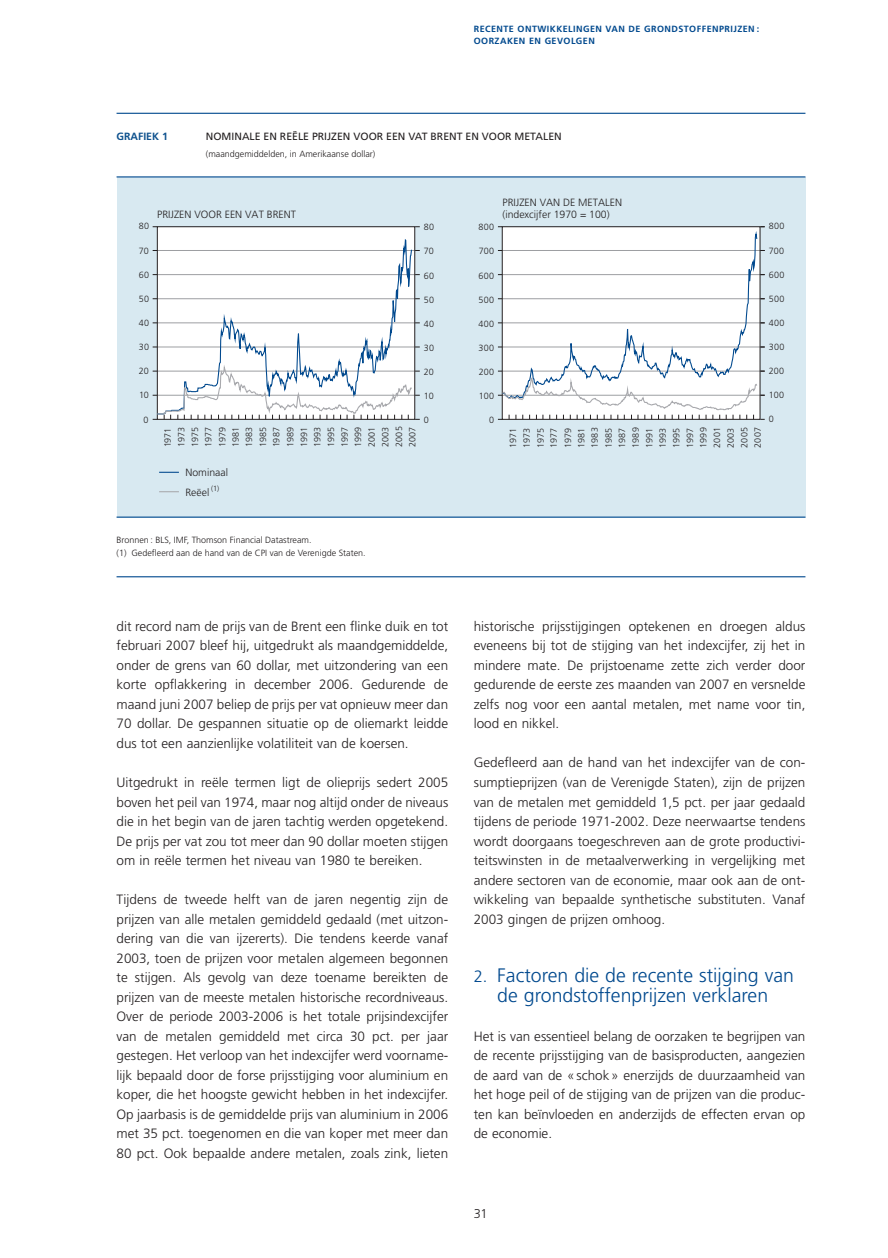
<style>
.page{position:relative;width:888px;height:1258px;background:#fff}
.page>*{position:absolute;margin:0;border:0;box-sizing:border-box;transform-origin:0 0}
.t1{font:300 19.5px/19.5px "Frutiger LT";color:#01498e;text-align:center}
.t2{font:300 13.5px/19.5px "Frutiger LT";color:#231f20;text-align:justify}
.t3{font:300 12.75px "Frutiger LT";color:#231f20}
.t4{font:300 10.5px/19.5px "Frutiger LT";color:#231f20}
.t5{font:10.5px "Frutiger LT";color:#231f20}
.t6{font:700 10.5px "Frutiger LT";color:#0f528e}
.t7{font:300 9px/13.6px "Frutiger LT";color:#231f20}
.t8{font:700 9px/12px "Frutiger LT";letter-spacing:.05em;color:#01498e}
.s1{font-size:16.5px}
</style>
<div class="page">
<div style="left:117px;top:177px;width:688px;height:340px;background:#d8e9f1"></div>
<div style="left:157px;top:227px;width:258px;height:192px;background:#fff"></div>
<svg style="left:159px;top:472px;width:20px;height:1px"></svg>
<svg style="left:159px;top:491px;width:20px;height:1px"></svg>
<svg style="left:156px;top:238px;width:257px;height:124px"></svg>
<svg style="left:153px;top:362px;width:267px;height:58px"></svg>
<svg style="left:498px;top:226px;width:267px;height:194px;background:#eff1f3"></svg>
<hr style="left:117px;top:176px;width:688px;height:1px;background:#01498e">
<hr style="left:117px;top:113px;width:688px;height:1px;background:#01498e">
<hr style="left:117px;top:517px;width:688px;height:1px;background:#01498e">
<hr style="left:117px;top:576px;width:688px;height:1px;background:#01498e">
<p class="t8" style="left:474px;top:23px;width:287px">RECENTE ONTWIKKELINGEN VAN DE GRONDSTOFFENPRIJZEN :<br>OORZAKEN EN GEVOLGEN</p>
<p class="t6" style="left:117px;top:131px;width:53px">GRAFIEK 1</p>
<p class="t5" style="left:206px;top:131px;width:357px">NOMINALE EN REËLE PRIJZEN VOOR EEN VAT BRENT EN VOOR METALEN</p>
<p class="t7" style="left:206px;top:147px;width:171px">(maandgemiddelden, in Amerikaanse dollar)</p>
<p class="t4" style="left:157px;top:205px;width:140px">PRIJZEN VOOR EEN VAT BRENT</p>
<p class="t4" style="left:502px;top:197px;width:121px;line-height:12px">PRIJZEN VAN DE METALEN (indexcijfer 1970 = 100)</p>
<p class="t7" style="left:139px;top:220px;width:12px">80</p>
<p class="t7" style="left:424px;top:220px;width:12px">80</p>
<p class="t7" style="left:478px;top:220px;width:17px">800</p>
<p class="t7" style="left:769px;top:220px;width:17px">800</p>
<p class="t7" style="left:139px;top:244px;width:11px">70</p>
<p class="t7" style="left:424px;top:245px;width:11px">70</p>
<p class="t7" style="left:479px;top:245px;width:17px">700</p>
<p class="t7" style="left:769px;top:244px;width:17px">700</p>
<p class="t7" style="left:139px;top:268px;width:12px">60</p>
<p class="t7" style="left:424px;top:269px;width:12px">60</p>
<p class="t7" style="left:478px;top:269px;width:17px">600</p>
<p class="t7" style="left:769px;top:268px;width:17px">600</p>
<p class="t7" style="left:139px;top:292px;width:12px">50</p>
<p class="t7" style="left:424px;top:293px;width:12px">50</p>
<p class="t7" style="left:478px;top:293px;width:17px">500</p>
<p class="t7" style="left:769px;top:292px;width:17px">500</p>
<p class="t7" style="left:139px;top:316px;width:12px">40</p>
<p class="t7" style="left:424px;top:317px;width:12px">40</p>
<p class="t7" style="left:478px;top:317px;width:17px">400</p>
<p class="t7" style="left:769px;top:316px;width:17px">400</p>
<p class="t7" style="left:139px;top:340px;width:12px">30</p>
<p class="t7" style="left:424px;top:341px;width:12px">30</p>
<p class="t7" style="left:478px;top:341px;width:17px">300</p>
<p class="t7" style="left:769px;top:340px;width:17px">300</p>
<p class="t7" style="left:139px;top:364px;width:12px">20</p>
<p class="t7" style="left:424px;top:365px;width:12px">20</p>
<p class="t7" style="left:479px;top:365px;width:17px">200</p>
<p class="t7" style="left:769px;top:364px;width:17px">200</p>
<p class="t7" style="left:139px;top:388px;width:11px">10</p>
<p class="t7" style="left:424px;top:389px;width:11px">10</p>
<p class="t7" style="left:479px;top:389px;width:17px">100</p>
<p class="t7" style="left:769px;top:388px;width:17px">100</p>
<p class="t7" style="left:144px;top:413px;width:7px">0</p>
<p class="t7" style="left:424px;top:413px;width:7px">0</p>
<p class="t7" style="left:489px;top:413px;width:7px">0</p>
<p class="t7" style="left:769px;top:413px;width:7px">0</p>
<p class="t7" style="left:161px;top:447px;width:22px;rotate:-90deg">1971<br>1973<br>1975<br>1977<br>1979<br>1981<br>1983<br>1985<br>1987<br>1989<br>1991<br>1993<br>1995<br>1997<br>1999<br>2001<br>2003<br>2005<br>2007</p>
<p class="t7" style="left:506px;top:448px;width:22px;rotate:-90deg">1971<br>1973<br>1975<br>1977<br>1979<br>1981<br>1983<br>1985<br>1987<br>1989<br>1991<br>1993<br>1995<br>1997<br>1999<br>2001<br>2003<br>2005<br>2007</p>
<p class="t4" style="left:185px;top:463px;width:44px">Nominaal<br>Reëel <sup>(1)</sup></p>
<p class="t7" style="left:117px;top:534px;width:251px;line-height:12.8px">Bronnen : BLS, IMF, Thomson Financial Datastream.<br>(1) Gedefleerd aan de hand van de CPI van de Verenigde Staten.</p>
<p class="t2" style="left:117px;top:617px;width:333px">dit record nam de prijs van de Brent een flinke duik en tot februari 2007 bleef hij, uitgedrukt als maandgemiddelde, onder de grens van 60 dollar, met uitzondering van een korte opflakkering in december 2006. Gedurende de maand juni 2007 beliep de prijs per vat opnieuw meer dan 70 dollar. De gespannen situatie op de oliemarkt leidde dus tot een aanzienlijke volatiliteit van de koersen.</p>
<p class="t2" style="left:117px;top:773px;width:333px">Uitgedrukt in reële termen ligt de olieprijs sedert 2005 boven het peil van 1974, maar nog altijd onder de niveaus die in het begin van de jaren tachtig werden opgetekend.<br>De prijs per vat zou tot meer dan 90 dollar moeten stijgen om in reële termen het niveau van 1980 te bereiken.</p>
<p class="t2" style="left:117px;top:890px;width:333px">Tijdens de tweede helft van de jaren negentig zijn de prijzen van alle metalen gemiddeld gedaald (met uitzon&shy;dering van die van ijzererts). Die tendens keerde vanaf 2003, toen de prijzen voor metalen algemeen begonnen te stijgen. Als gevolg van deze toename bereikten de prijzen van de meeste metalen historische recordniveaus.<br>Over de periode 2003-2006 is het totale prijsindexcijfer van de metalen gemiddeld met circa 30 pct. per jaar gestegen. Het verloop van het indexcijfer werd voorname&shy;lijk bepaald door de forse prijsstijging voor aluminium en koper, die het hoogste gewicht hebben in het indexcijfer.<br>Op jaarbasis is de gemiddelde prijs van aluminium in 2006 met 35 pct. toegenomen en die van koper met meer dan 80 pct. Ook bepaalde andere metalen, zoals zink, lieten</p>
<p class="t2" style="left:474px;top:617px;width:333px">historische prijsstijgingen optekenen en droegen aldus eveneens bij tot de stijging van het indexcijfer, zij het in mindere mate. De prijstoename zette zich verder door gedurende de eerste zes maanden van 2007 en versnelde zelfs nog voor een aantal metalen, met name voor tin, lood en nikkel.</p>
<p class="t2" style="left:474px;top:753px;width:333px">Gedefleerd aan de hand van het indexcijfer van de con&shy;sumptieprijzen (van de Verenigde Staten), zijn de prijzen van de metalen met gemiddeld 1,5 pct. per jaar gedaald tijdens de periode 1971-2002. Deze neerwaartse tendens wordt doorgaans toegeschreven aan de grote productivi&shy;teitswinsten in de metaalverwerking in vergelijking met andere sectoren van de economie, maar ook aan de ont&shy;wikkeling van bepaalde synthetische substituten. Vanaf 2003 gingen de prijzen omhoog.</p>
<h1 class="t1" style="left:474px;top:966px;width:322px"><span class="s1">2.</span> Factoren die de recente stijging van de grondstoffenprijzen verklaren</h1>
<p class="t2" style="left:474px;top:1026px;width:333px">Het is van essentieel belang de oorzaken te begrijpen van de recente prijsstijging van de basisproducten, aangezien de aard van de « schok » enerzijds de duurzaamheid van het hoge peil of de stijging van de prijzen van die produc&shy;ten kan beïnvloeden en anderzijds de effecten ervan op de economie.</p>
<p class="t3" style="left:474px;top:1206px;width:15px">31</p>
</div>
